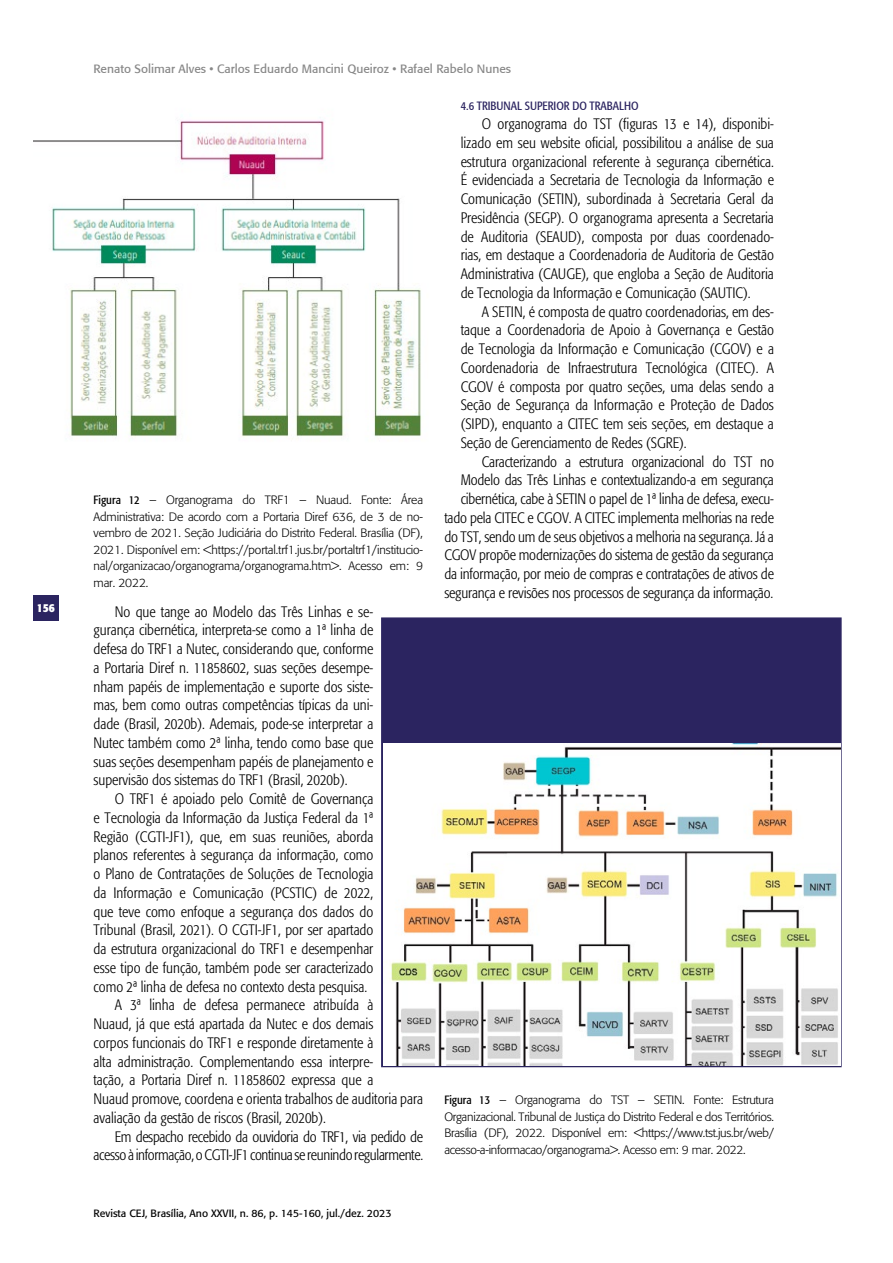
<style>
.page{position:relative;width:893px;height:1263px;background:#fff}
.page>*{position:absolute;margin:0;border:0;box-sizing:border-box;transform-origin:0 0}
.t1{font:300 condensed 15px/18.8px "Formata";color:#000;text-align:justify}
.t2{font:300 condensed 15px "Formata";letter-spacing:-.02em;color:#000}
.t3{font:300 12px/16.5px "Formata";letter-spacing:-.015em;color:#000;text-align:justify}
.t4{font:12px "Formata";color:#878787}
.t5{font:condensed 12px "Formata";color:#2b2460}
.t6{font:700 condensed 12px "Formata";color:#fff}
.t7{font:10.5px "Formata";color:#000}
.s1{font-weight:400;font-stretch:condensed}
</style>
<div class="page">
<div style="left:33px;top:595px;width:26px;height:26px;background:#2b2460"></div>
<img style="left:33px;top:120px;width:388px;height:319px">
<div style="left:381px;top:617px;width:461px;height:450px;background:#2b2460;border:2px solid #2b2460"></div>
<img style="left:383px;top:744px;width:458px;height:321px">
<p class="t6" style="left:37px;top:600px;width:19px">156</p>
<p class="t4" style="left:93px;top:61px;width:419px">Renato Solimar Alves • Carlos Eduardo Mancini Queiroz • Rafael Rabelo Nunes</p>
<p class="t3" style="left:94px;top:492px;width:331px"><span class="s1">Figura 12</span> – Organograma do TRF1 – Nuaud. Fonte: Área Administrativa: De acordo com a Portaria Diref 636, de 3 de no&shy;vembro de 2021. Seção Judiciária do Distrito Federal. Brasília (DF), 2021. Disponível em: &lt;https://portal.trf1.jus.br/portaltrf1/institucio&shy;nal/organizacao/organograma/organograma.htm&gt;. Acesso em: 9 mar. 2022.</p>
<p class="t1" style="left:94px;top:602px;width:281px;text-indent:21px">No que tange ao Modelo das Três Linhas e se&shy;gurança cibernética, interpreta-se como a 1ª linha de defesa do TRF1 a Nutec, considerando que, conforme a Portaria Diref n. 11858602, suas seções desempe&shy;nham papéis de implementação e suporte dos siste&shy;mas, bem como outras competências típicas da uni&shy;dade (Brasil, 2020b). Ademais, pode-se interpretar a Nutec também como 2ª linha, tendo como base que suas seções desempenham papéis de planejamento e supervisão dos sistemas do TRF1 (Brasil, 2020b).</p>
<p class="t1" style="left:115px;top:790px;width:260px">O TRF1 é apoiado pelo Comitê de Governança</p>
<p class="t1" style="left:94px;top:808px;width:281px">e Tecnologia da Informação da Justiça Federal da 1ª</p>
<p class="t1" style="left:94px;top:827px;width:281px">Região (CGTI-JF1), que, em suas reuniões, aborda</p>
<p class="t1" style="left:94px;top:846px;width:281px">planos referentes à segurança da informação, como</p>
<p class="t1" style="left:94px;top:865px;width:281px">o Plano de Contratações de Soluções de Tecnologia</p>
<p class="t1" style="left:94px;top:883px;width:281px">da Informação e Comunicação (PCSTIC) de 2022,</p>
<p class="t1" style="left:94px;top:902px;width:281px">que teve como enfoque a segurança dos dados do</p>
<p class="t1" style="left:94px;top:921px;width:281px">Tribunal (Brasil, 2021). O CGTI-JF1, por ser apartado</p>
<p class="t1" style="left:94px;top:940px;width:281px">da estrutura organizacional do TRF1 e desempenhar</p>
<p class="t1" style="left:94px;top:958px;width:281px">esse tipo de função, também pode ser caracterizado</p>
<p class="t1" style="left:94px;top:977px;width:275px">como 2ª linha de defesa no contexto desta pesquisa.</p>
<p class="t1" style="left:115px;top:996px;width:260px">A 3ª linha de defesa permanece atribuída à</p>
<p class="t1" style="left:94px;top:1015px;width:281px">Nuaud, já que está apartada da Nutec e dos demais</p>
<p class="t1" style="left:94px;top:1033px;width:281px">corpos funcionais do TRF1 e responde diretamente à</p>
<p class="t1" style="left:94px;top:1052px;width:281px">alta administração. Complementando essa interpre-</p>
<p class="t1" style="left:94px;top:1071px;width:281px">tação, a Portaria Diref n. 11858602 expressa que a</p>
<p class="t1" style="left:94px;top:1090px;width:331px">Nuaud promove, coordena e orienta trabalhos de auditoria para</p>
<p class="t1" style="left:94px;top:1108px;width:234px">avaliação da gestão de riscos (Brasil, 2020b).</p>
<p class="t2" style="left:115px;top:1128px;width:310px">Em despacho recebido da ouvidoria do TRF1, via pedido de</p>
<p class="t2" style="left:94px;top:1146px;width:331px">acesso à informação, o CGTI-JF1 continua se reunindo regularmente.</p>
<p class="t7" style="left:94px;top:1206px;width:299px">Revista CEJ, Brasília, Ano XXVII, n. 86, p. 145-160, jul./dez. 2023</p>
<p class="t5" style="left:461px;top:99px;width:179px">4.6 TRIBUNAL SUPERIOR DO TRABALHO</p>
<p class="t1" style="left:461px;top:115px;width:315px;text-indent:21px">O organograma do TST (figuras 13 e 14), disponibi&shy;lizado em seu website oficial, possibilitou a análise de sua estrutura organizacional referente à segurança cibernética.<br>É evidenciada a Secretaria de Tecnologia da Informação e Comunicação (SETIN), subordinada à Secretaria Geral da Presidência (SEGP). O organograma apresenta a Secretaria de Auditoria (SEAUD), composta por duas coordenado&shy;rias, em destaque a Coordenadoria de Auditoria de Gestão Administrativa (CAUGE), que engloba a Seção de Auditoria de Tecnologia da Informação e Comunicação (SAUTIC).</p>
<p class="t1" style="left:461px;top:302px;width:315px;text-indent:21px">A SETIN, é composta de quatro coordenadorias, em des&shy;taque a Coordenadoria de Apoio à Governança e Gestão de Tecnologia da Informação e Comunicação (CGOV) e a Coordenadoria de Infraestrutura Tecnológica (CITEC). A CGOV é composta por quatro seções, uma delas sendo a Seção de Segurança da Informação e Proteção de Dados (SIPD), enquanto a CITEC tem seis seções, em destaque a Seção de Gerenciamento de Redes (SGRE).</p>
<p class="t1" style="left:444px;top:452px;width:331px;text-align:right">Caracterizando a estrutura organizacional do TST no Modelo das Três Linhas e contextualizando-a em segurança cibernética, cabe à SETIN o papel de 1ª linha de defesa, execu&shy;tado pela CITEC e CGOV. A CITEC implementa melhorias na rede do TST, sendo um de seus objetivos a melhoria na segurança. Já a CGOV propõe modernizações do sistema de gestão da segurança da informação, por meio de compras e contratações de ativos de segurança e revisões nos processos de segurança da informação.</p>
<p class="t3" style="left:444px;top:1092px;width:331px"><span class="s1">Figura 13</span> – Organograma do TST – SETIN. Fonte: Estrutura Organizacional. Tribunal de Justiça do Distrito Federal e dos Territórios.<br>Brasília (DF), 2022. Disponível em: &lt;https://www.tst.jus.br/web/ acesso-a-informacao/organograma&gt;. Acesso em: 9 mar. 2022.</p>
</div>
